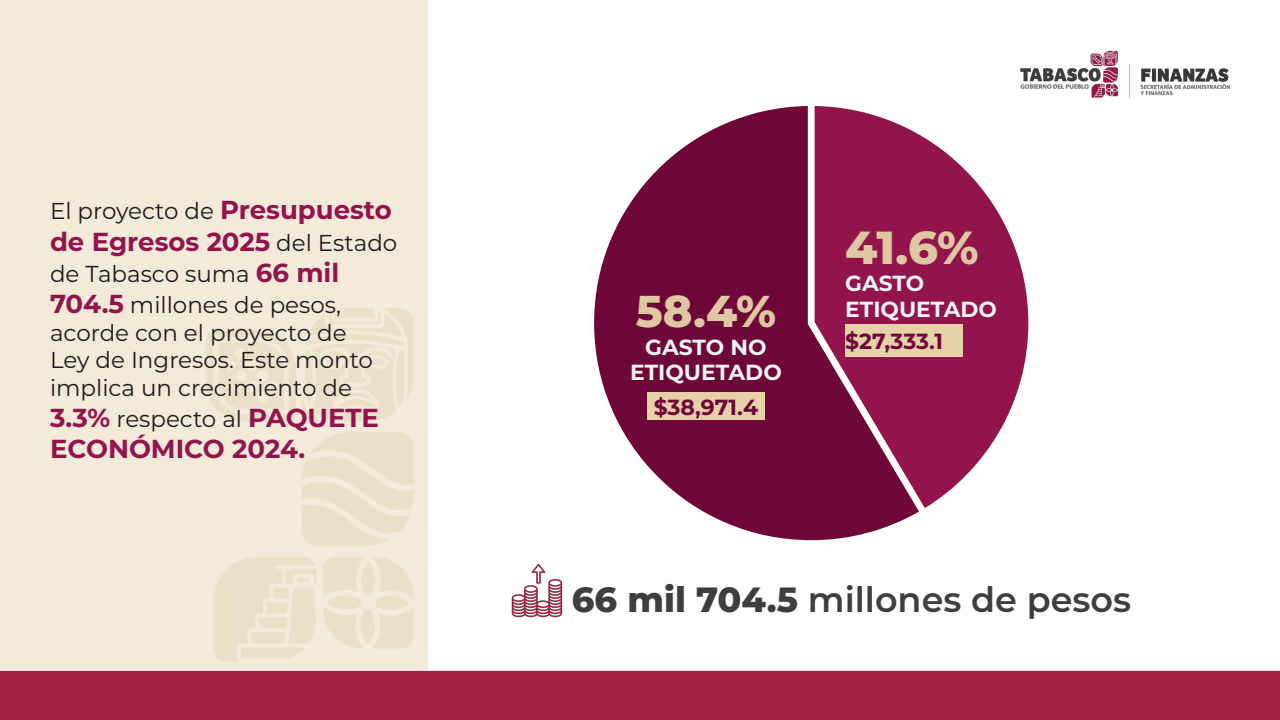
<style>
.page{position:relative;width:1280px;height:720px;background:#fff}
.page>*{position:absolute;margin:0;border:0;box-sizing:border-box;transform-origin:0 0}
.t1{font:800 46.2px "Montserrat";color:#dec8a1}
.t2{font:800 44.5px "Montserrat";color:#dec8a1}
.t3{font:600 35px "Montserrat";color:#3e3e3f}
.t4{font:700 26px/31.2px "Montserrat";color:#93134d}
.t5{font:23px/27.6px "Montserrat";color:#1c1c1c}
.t6{font:700 21.9px "Montserrat";color:#f2f3f4}
.t7{font:700 21.9px "Montserrat";color:#6f063a}
.t8{font:700 21.8px "Montserrat";color:#f2f3f4}
.t9{font:700 21.8px "Montserrat";color:#6f063a}
.s1{font-weight:700;font-size:26px;color:#93134d}
.s2{font-weight:400;font-size:23px;color:#1c1c1c}
.s3{font-weight:800}
</style>
<div class="page">
<img style="left:0;top:97px;width:1280px;height:623px">
<div style="left:0;top:0;width:428px;height:670px;background:#f3ead9"></div>
<svg style="left:206px;top:330px;width:90px;height:91px"></svg>
<svg style="left:302px;top:433px;width:112px;height:113px"></svg>
<svg style="left:324px;top:557px;width:90px;height:92px"></svg>
<svg style="left:214px;top:557px;width:102px;height:104px"></svg>
<svg style="left:302px;top:308px;width:112px;height:114px"></svg>
<img style="left:1020px;top:50px;width:210px;height:47px">
<img style="left:509px;top:560px;width:59px;height:60px">
<svg style="left:594px;top:106px;width:325px;height:434px;fill:#6f063a"></svg>
<svg style="left:815px;top:106px;width:213px;height:402px;fill:#93134d"></svg>
<div style="left:647px;top:393px;width:118px;height:27px;background:#e6d1a8"></div>
<div style="left:845px;top:324px;width:118px;height:32px;background:#e6d1a8"></div>
<p class="t5" style="left:50px;top:197px;width:343px">El proyecto de <span class="s1">Presupuesto</span></p>
<p class="t4" style="left:50px;top:225px;width:349px">de Egresos 2025 <span class="s2">del Estado</span></p>
<p class="t5" style="left:50px;top:257px;width:292px;line-height:31.2px">de Tabasco suma <span class="s1">66 mil<br>704.5</span> millones de pesos,</p>
<p class="t5" style="left:50px;top:318px;width:325px">acorde con el proyecto de<br>Ley de Ingresos. Este monto implica un crecimiento de</p>
<p class="t4" style="left:50px;top:401px;width:331px">3.3% <span class="s2">respecto al</span> PAQUETE<br>ECONÓMICO 2024.</p>
<p class="t2" style="left:636px;top:279px;width:142px">58.4%</p>
<p class="t6" style="left:645px;top:332px;width:123px">GASTO NO</p>
<p class="t6" style="left:630px;top:356px;width:153px">ETIQUETADO</p>
<p class="t7" style="left:654px;top:391px;width:106px">$38,971.4</p>
<p class="t1" style="left:845px;top:214px;width:135px">41.6%</p>
<p class="t8" style="left:845px;top:267px;width:81px">GASTO</p>
<p class="t8" style="left:845px;top:293px;width:153px">ETIQUETADO</p>
<p class="t9" style="left:845px;top:325px;width:99px">$27,333.1</p>
<p class="t3" style="left:572px;top:575px;width:561px"><span class="s3">66 mil 704.5</span> millones de pesos</p>
</div>
